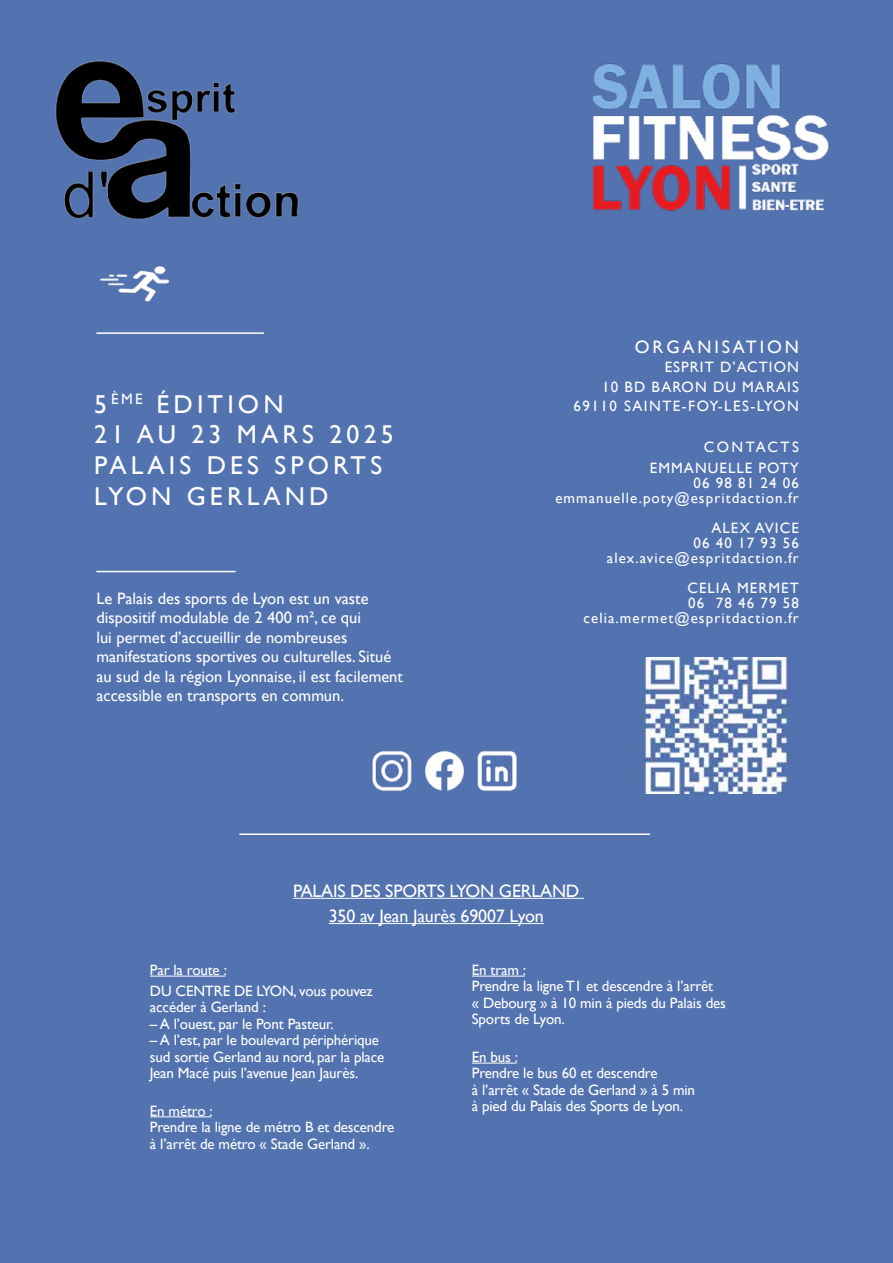
<style>
.page{position:relative;width:893px;height:1263px;background:#5372b0}
.page>*{position:absolute;margin:0;border:0;box-sizing:border-box;transform-origin:0 0}
.t1{font:25.8px/30.6px "Gill Sans";letter-spacing:.16em;color:#fff}
.t2{font:18px/25.2px "Gill Sans";letter-spacing:-.01em;color:#fff;text-align:center}
.t3{font:18px "Gill Sans";letter-spacing:.16em;color:#fff}
.t4{font:16.5px/19.5px "Gill Sans";color:#fff}
.t5{font:15px/16.5px "Gill Sans";letter-spacing:-.01em;color:#fff}
.t6{font:15px/15px "Gill Sans";letter-spacing:.07em;color:#fff;text-align:right}
</style>
<div class="page">
<img style="left:55px;top:61px;width:244px;height:159px">
<img style="left:593px;top:63px;width:236px;height:148px">
<hr style="left:96px;top:332px;width:168px;height:2px;background:#fff">
<hr style="left:96px;top:571px;width:140px;height:1px;background:#fff">
<img style="left:99px;top:266px;width:71px;height:36px">
<hr style="left:293px;top:898px;width:291px;height:1px;background:#fff">
<hr style="left:329px;top:923px;width:215px;height:1px;background:#fff">
<hr style="left:150px;top:976px;width:75px;height:1px;background:#fff">
<hr style="left:150px;top:1116px;width:61px;height:1px;background:#fff">
<hr style="left:472px;top:976px;width:53px;height:1px;background:#fff">
<hr style="left:472px;top:1063px;width:45px;height:1px;background:#fff">
<hr style="left:239px;top:833px;width:411px;height:2px;background:#fff">
<img style="left:372px;top:750px;width:145px;height:41px">
<img style="left:636px;top:657px;width:156px;height:137px">
<h1 class="t1" style="left:94px;top:388px;width:301px">5 <sup>ÈME</sup> ÉDITION<br>21 AU 23 MARS 2025<br>PALAIS DES SPORTS<br>LYON GERLAND</h1>
<p class="t4" style="left:96px;top:588px;width:308px">Le Palais des sports de Lyon est un vaste dispositif modulable de 2 400 m², ce qui<br>lui permet d’accueillir de nombreuses manifestations sportives ou culturelles. Situé au sud de la région Lyonnaise, il est facilement accessible en transports en commun.</p>
<p class="t3" style="left:635px;top:336px;width:165px">ORGANISATION</p>
<p class="t6" style="left:573px;top:357px;width:227px;line-height:19.5px">ESPRIT D’ACTION<br>10 BD BARON DU MARAIS<br>69110 SAINTE-FOY-LES-LYON</p>
<p class="t6" style="left:650px;top:436px;width:150px;line-height:21px">CONTACTS<br>EMMANUELLE POTY</p>
<p class="t6" style="left:555px;top:475px;width:245px">06 98 81 24 06 emmanuelle.poty@espritdaction.fr</p>
<p class="t6" style="left:607px;top:520px;width:193px">ALEX AVICE<br>06 40 17 93 56 alex.avice@espritdaction.fr</p>
<p class="t6" style="left:583px;top:580px;width:217px">CELIA MERMET<br>06 78 46 79 58 celia.mermet@espritdaction.fr</p>
<p class="t2" style="left:293px;top:878px;width:288px">PALAIS DES SPORTS LYON GERLAND<br>350 av Jean Jaurès 69007 Lyon</p>
<p class="t5" style="left:150px;top:959px;width:224px;line-height:20.7px">Par la route :<br>DU CENTRE DE LYON, vous pouvez</p>
<p class="t5" style="left:150px;top:999px;width:118px">accéder à Gerland :</p>
<p class="t5" style="left:150px;top:1015px;width:185px">– A l’ouest, par le Pont Pasteur.</p>
<p class="t5" style="left:150px;top:1032px;width:236px">– A l’est, par le boulevard périphérique sud sortie Gerland au nord, par la place<br>Jean Macé puis l’avenue Jean Jaurès.</p>
<p class="t5" style="left:150px;top:1102px;width:246px">En métro :<br>Prendre la ligne de métro B et descendre à l’arrêt de métro « Stade Gerland ».</p>
<p class="t5" style="left:472px;top:961px;width:256px">En tram :<br>Prendre la ligne T1 et descendre à l’arrêt<br>« Debourg » à 10 min à pieds du Palais des<br>Sports de Lyon.</p>
<p class="t5" style="left:472px;top:1048px;width:225px">En bus :<br>Prendre le bus 60 et descendre<br>à l’arrêt « Stade de Gerland » à 5 min à pied du Palais des Sports de Lyon.</p>
</div>
